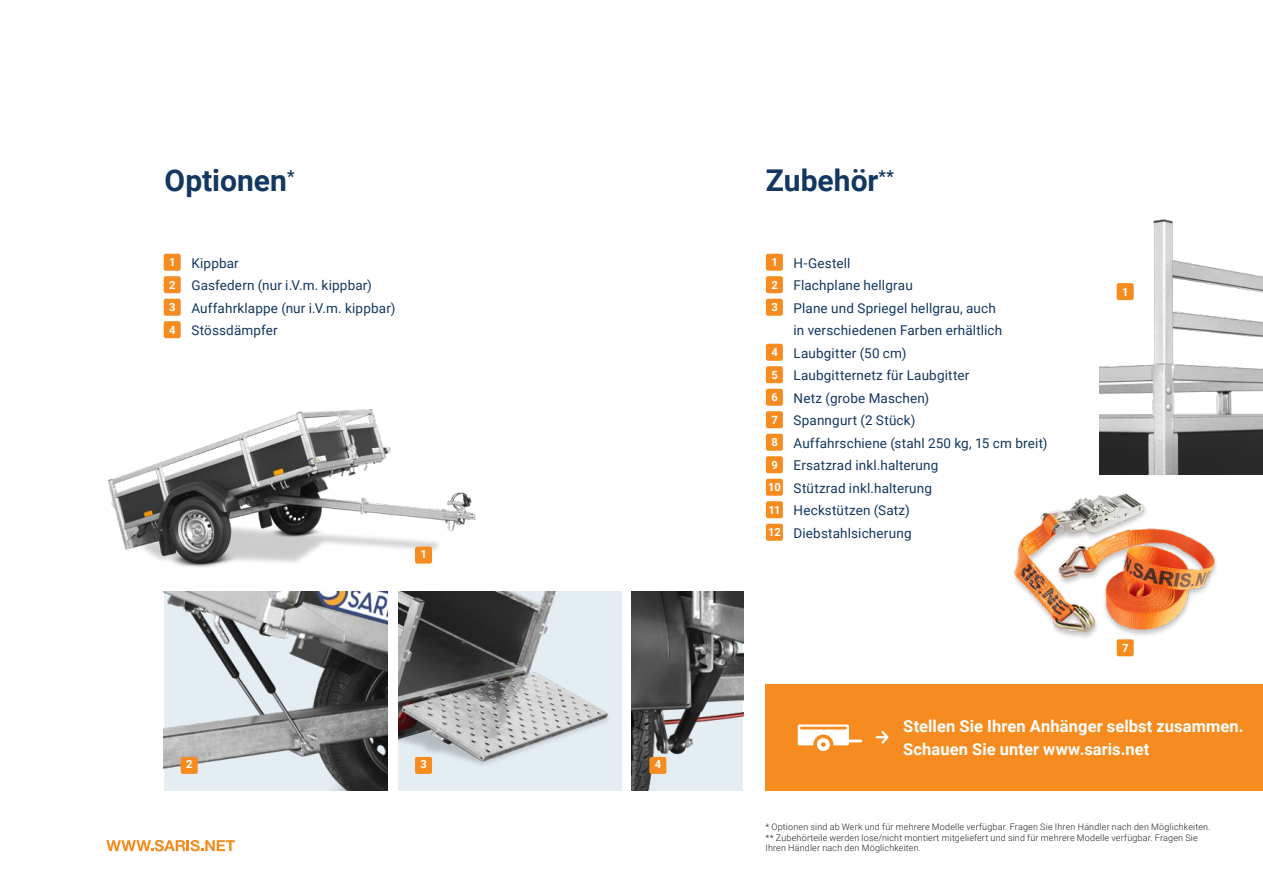
<style>
.page{position:relative;width:1263px;height:893px;background:#fff}
.page>*{position:absolute;margin:0;border:0;box-sizing:border-box;transform-origin:0 0}
.Standaard_-_met{font:700 30px "Roboto";color:#123760}
.INTRO-inleiding{font:700 16.5px/22.5px "Roboto";letter-spacing:.005em;color:#fff}
.Standaard_-_met-2{font:700 16.5px "Roboto";color:#123760}
.Standaard_-_punten{font:13.5px/22.5px "Roboto";letter-spacing:.015em;color:#123760}
.Standaard_-_cijfer{font:700 11.25px "Roboto";color:#fff}
.Standaard_-_punten-2{font:700 11.25px "Roboto";color:#fff}
.Bijschrift_5_5{font:300 9px/10.5px "Roboto";letter-spacing:.02em;color:#231f20}
</style>
<div class="page">
<img style="left:1014px;top:463px;width:202px;height:194px">
<img style="left:164px;top:591px;width:223px;height:200px">
<img style="left:398px;top:591px;width:224px;height:200px">
<img style="left:107px;top:409px;width:369px;height:159px">
<img style="left:1100px;top:219px;width:163px;height:256px">
<img style="left:631px;top:591px;width:112px;height:200px">
<div style="left:415px;top:547px;width:17px;height:17px;background:#f68c1f;border-radius:2px"></div>
<div style="left:1117px;top:283px;width:17px;height:17px;background:#f68c1f;border-radius:2px"></div>
<div style="left:766px;top:685px;width:497px;height:106px;background:#f68c1f"></div>
<svg style="left:798px;top:724px;width:64px;height:27px"></svg>
<svg style="left:877px;top:731px;width:12px;height:13px"></svg>
<div style="left:164px;top:254px;width:17px;height:17px;background:#f68c1f;border-radius:2px"></div>
<div style="left:164px;top:276px;width:17px;height:17px;background:#f68c1f;border-radius:2px"></div>
<div style="left:164px;top:299px;width:17px;height:17px;background:#f68c1f;border-radius:2px"></div>
<div style="left:164px;top:321px;width:17px;height:17px;background:#f68c1f;border-radius:2px"></div>
<div style="left:181px;top:757px;width:17px;height:17px;background:#f68c1f;border-radius:2px"></div>
<div style="left:415px;top:757px;width:17px;height:17px;background:#f68c1f;border-radius:2px"></div>
<div style="left:1117px;top:639px;width:17px;height:17px;background:#f68c1f;border-radius:2px"></div>
<div style="left:649px;top:757px;width:17px;height:17px;background:#f68c1f;border-radius:2px"></div>
<div style="left:766px;top:254px;width:17px;height:17px;background:#f68c1f;border-radius:2px"></div>
<div style="left:766px;top:276px;width:17px;height:17px;background:#f68c1f;border-radius:2px"></div>
<div style="left:766px;top:299px;width:17px;height:17px;background:#f68c1f;border-radius:2px"></div>
<div style="left:766px;top:344px;width:17px;height:17px;background:#f68c1f;border-radius:2px"></div>
<div style="left:766px;top:366px;width:17px;height:17px;background:#f68c1f;border-radius:2px"></div>
<div style="left:766px;top:389px;width:17px;height:17px;background:#f68c1f;border-radius:2px"></div>
<div style="left:766px;top:411px;width:17px;height:17px;background:#f68c1f;border-radius:2px"></div>
<div style="left:766px;top:434px;width:17px;height:17px;background:#f68c1f;border-radius:2px"></div>
<div style="left:766px;top:456px;width:17px;height:17px;background:#f68c1f;border-radius:2px"></div>
<div style="left:766px;top:479px;width:17px;height:17px;background:#f68c1f;border-radius:2px"></div>
<div style="left:766px;top:501px;width:17px;height:17px;background:#f68c1f;border-radius:2px"></div>
<div style="left:766px;top:524px;width:17px;height:17px;background:#f68c1f;border-radius:2px"></div>
<svg style="left:106px;top:840px;width:129px;height:11px"></svg>
<p class="Standaard_-_met" style="left:766px;top:160px;width:114px">Zubehör</p>
<p class="Standaard_-_met" style="left:165px;top:160px;width:132px">Optionen<sup>*</sup></p>
<p class="Standaard_-_met-2" style="left:878px;top:165px;width:17px">**</p>
<p class="Standaard_-_cijfer" style="left:169px;top:254px;width:8px">1</p>
<p class="Standaard_-_punten" style="left:191px;top:251px;width:49px">Kippbar</p>
<p class="Standaard_-_cijfer" style="left:169px;top:277px;width:8px">2</p>
<p class="Standaard_-_punten" style="left:191px;top:274px;width:182px">Gasfedern (nur i.V.m. kippbar)</p>
<p class="Standaard_-_cijfer" style="left:169px;top:299px;width:8px">3</p>
<p class="Standaard_-_punten" style="left:191px;top:296px;width:206px">Auffahrklappe (nur i.V.m. kippbar)</p>
<p class="Standaard_-_cijfer" style="left:169px;top:322px;width:8px">4</p>
<p class="Standaard_-_punten" style="left:191px;top:319px;width:88px">Stössdämpfer</p>
<p class="Standaard_-_punten-2" style="left:421px;top:546px;width:8px">1</p>
<p class="Standaard_-_cijfer" style="left:771px;top:254px;width:8px">1</p>
<p class="Standaard_-_punten" style="left:793px;top:251px;width:58px">H-Gestell</p>
<p class="Standaard_-_cijfer" style="left:771px;top:277px;width:8px">2</p>
<p class="Standaard_-_punten" style="left:793px;top:274px;width:121px">Flachplane hellgrau</p>
<p class="Standaard_-_cijfer" style="left:771px;top:299px;width:8px">3</p>
<p class="Standaard_-_punten" style="left:793px;top:296px;width:210px">Plane und Spriegel hellgrau, auch in verschiedenen Farben erhältlich</p>
<p class="Standaard_-_cijfer" style="left:771px;top:344px;width:8px">4</p>
<p class="Standaard_-_punten" style="left:793px;top:341px;width:114px">Laubgitter (50 cm)</p>
<p class="Standaard_-_cijfer" style="left:771px;top:367px;width:8px">5</p>
<p class="Standaard_-_punten" style="left:793px;top:364px;width:177px">Laubgitternetz für Laubgitter</p>
<p class="Standaard_-_cijfer" style="left:771px;top:389px;width:8px">6</p>
<p class="Standaard_-_punten" style="left:793px;top:386px;width:137px">Netz (grobe Maschen)</p>
<p class="Standaard_-_cijfer" style="left:771px;top:412px;width:8px">7</p>
<p class="Standaard_-_punten" style="left:793px;top:409px;width:123px">Spanngurt (2 Stück)</p>
<p class="Standaard_-_cijfer" style="left:771px;top:434px;width:8px">8</p>
<p class="Standaard_-_punten" style="left:793px;top:431px;width:255px">Auffahrschiene (stahl 250 kg, 15 cm breit)</p>
<p class="Standaard_-_cijfer" style="left:771px;top:457px;width:8px">9</p>
<p class="Standaard_-_punten" style="left:793px;top:454px;width:146px">Ersatzrad inkl.halterung</p>
<p class="Standaard_-_cijfer" style="left:768px;top:479px;width:14px">10</p>
<p class="Standaard_-_punten" style="left:793px;top:476px;width:140px">Stützrad inkl.halterung</p>
<p class="Standaard_-_cijfer" style="left:768px;top:502px;width:14px">11</p>
<p class="Standaard_-_punten" style="left:793px;top:499px;width:118px">Heckstützen (Satz)</p>
<p class="Standaard_-_cijfer" style="left:768px;top:524px;width:14px">12</p>
<p class="Standaard_-_punten" style="left:793px;top:521px;width:120px">Diebstahlsicherung</p>
<p class="Standaard_-_punten-2" style="left:1122px;top:284px;width:8px">1</p>
<p class="Standaard_-_punten-2" style="left:1122px;top:640px;width:8px">7</p>
<p class="Standaard_-_punten-2" style="left:186px;top:756px;width:8px">2</p>
<p class="Standaard_-_punten-2" style="left:421px;top:756px;width:8px">3</p>
<p class="Standaard_-_punten-2" style="left:655px;top:756px;width:8px">4</p>
<p class="INTRO-inleiding" style="left:903px;top:715px;width:342px">Stellen Sie Ihren Anhänger selbst zusammen.<br>Schauen Sie unter www.saris.net</p>
<p class="Bijschrift_5_5" style="left:765px;top:821px;width:447px">* Optionen sind ab Werk und für mehrere Modelle verfügbar. Fragen Sie Ihren Händler nach den Möglichkeiten.</p>
<p class="Bijschrift_5_5" style="left:765px;top:832px;width:434px">** Zubehörteile werden lose/nicht montiert mitgeliefert und sind für mehrere Modelle verfügbar. Fragen Sie<br>Ihren Händler nach den Möglichkeiten.</p>
</div>
